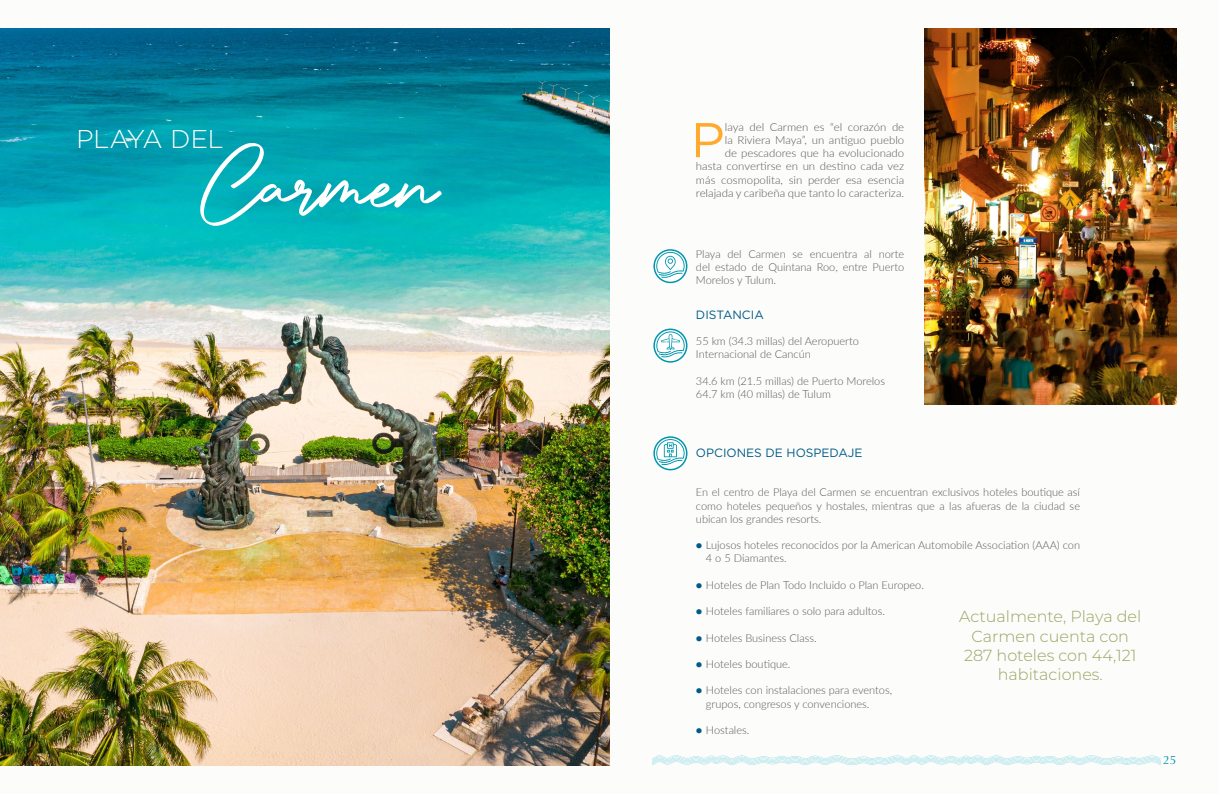
<style>
.page{position:relative;width:1219px;height:794px;background:#fff}
.page>*{position:absolute;margin:0;border:0;box-sizing:border-box;transform-origin:0 0}
.t1{font:108px "Authentic Signature";color:#fff}
.t2{font:48.7px "Gotham";color:#ffaa2d;scale:1.04 1}
.t3{font:300 25.7px "Gotham";color:#fff}
.t4{font:300 16px/19.2px "Montserrat";color:#9ca361;text-align:center}
.t5{font:12px "Gotham";color:#005b89}
.t6{font:12px "Optima";color:#0096ad}
.t7{font:300 11px/13.2px "Lato";color:#575756}
.t8{font:300 11px/13.2px "Lato";color:#575756;text-align:right;scale:1.04 1}
.s1{color:#005b89}
</style>
<div class="page">
<div style="left:609px;top:0;width:610px;height:794px;background:#fcfcfa"></div>
<svg style="left:652px;top:755px;width:509px;height:10px"></svg>
<div style="left:0;top:0;width:609px;height:794px;background:#fcfcfa"></div>
<div style="left:653px;top:249px;width:34px;height:34px;border:2px solid #0096ad;border-radius:50%"></div>
<svg style="left:656px;top:252px;width:29px;height:26px"></svg>
<svg style="left:654px;top:329px;width:33px;height:33px"></svg>
<div style="left:653px;top:328px;width:34px;height:35px;border:2px solid #0096ad;border-radius:50%"></div>
<svg style="left:656px;top:331px;width:29px;height:26px"></svg>
<img style="left:0;top:28px;width:609px;height:737px">
<div style="left:653px;top:436px;width:34px;height:34px;border:2px solid #0096ad;border-radius:50%"></div>
<svg style="left:656px;top:439px;width:29px;height:26px"></svg>
<img style="left:924px;top:28px;width:252px;height:376px">
<h3 class="t3" style="left:76px;top:122px;width:149px">PLAYA DEL</h3>
<h1 class="t1" style="left:200px;top:125px;width:238px">Carmen</h1>
<p class="t8" style="left:696px;top:120px;width:202px">laya del Carmen es “el corazón de<br>la Riviera Maya”, un antiguo pueblo<br>de pescadores que ha evolucionado hasta convertirse en un destino cada vez más cosmopolita, sin perder esa esencia relajada y caribeña que tanto lo caracteriza.</p>
<h2 class="t2" style="left:691px;top:109px;width:34px">P</h2>
<p class="t7" style="left:696px;top:247px;width:210px;text-align:justify">Playa del Carmen se encuentra al norte del estado de Quintana Roo, entre Puerto Morelos y Tulum.</p>
<p class="t5" style="left:696px;top:307px;width:69px">DISTANCIA</p>
<p class="t7" style="left:696px;top:334px;width:165px">55 km (34.3 millas) del Aeropuerto<br>Internacional de Cancún</p>
<p class="t7" style="left:696px;top:374px;width:191px">34.6 km (21.5 millas) de Puerto Morelos<br>64.7 km (40 millas) de Tulum</p>
<p class="t5" style="left:696px;top:445px;width:168px">OPCIONES DE HOSPEDAJE</p>
<p class="t7" style="left:696px;top:485px;width:386px;text-align:justify">En el centro de Playa del Carmen se encuentran exclusivos hoteles boutique así como hoteles pequeños y hostales, mientras que a las afueras de la ciudad se ubican los grandes resorts.</p>
<p class="t7" style="left:706px;top:538px;width:376px;text-indent:-10px"><span class="s1">●</span> Lujosos hoteles reconocidos por la American Automobile Association (AAA) con<br>4 o 5 Diamantes.</p>
<p class="t7" style="left:696px;top:578px;width:230px"><span class="s1">●</span> Hoteles de Plan Todo Incluido o Plan Europeo.</p>
<p class="t7" style="left:696px;top:604px;width:190px"><span class="s1">●</span> Hoteles familiares o solo para adultos.</p>
<p class="t7" style="left:696px;top:630px;width:122px"><span class="s1">●</span> Hoteles Business Class.</p>
<p class="t7" style="left:696px;top:657px;width:96px"><span class="s1">●</span> Hoteles boutique.</p>
<p class="t7" style="left:706px;top:683px;width:188px;text-indent:-10px"><span class="s1">●</span> Hoteles con instalaciones para eventos, grupos, congresos y convenciones.</p>
<p class="t7" style="left:696px;top:723px;width:55px"><span class="s1">●</span> Hostales.</p>
<h3 class="t4" style="left:959px;top:606px;width:183px">Actualmente, Playa del<br>Carmen cuenta con<br>287 hoteles con 44,121 habitaciones.</h3>
<p class="t6" style="left:1163px;top:753px;width:15px">25</p>
</div>
